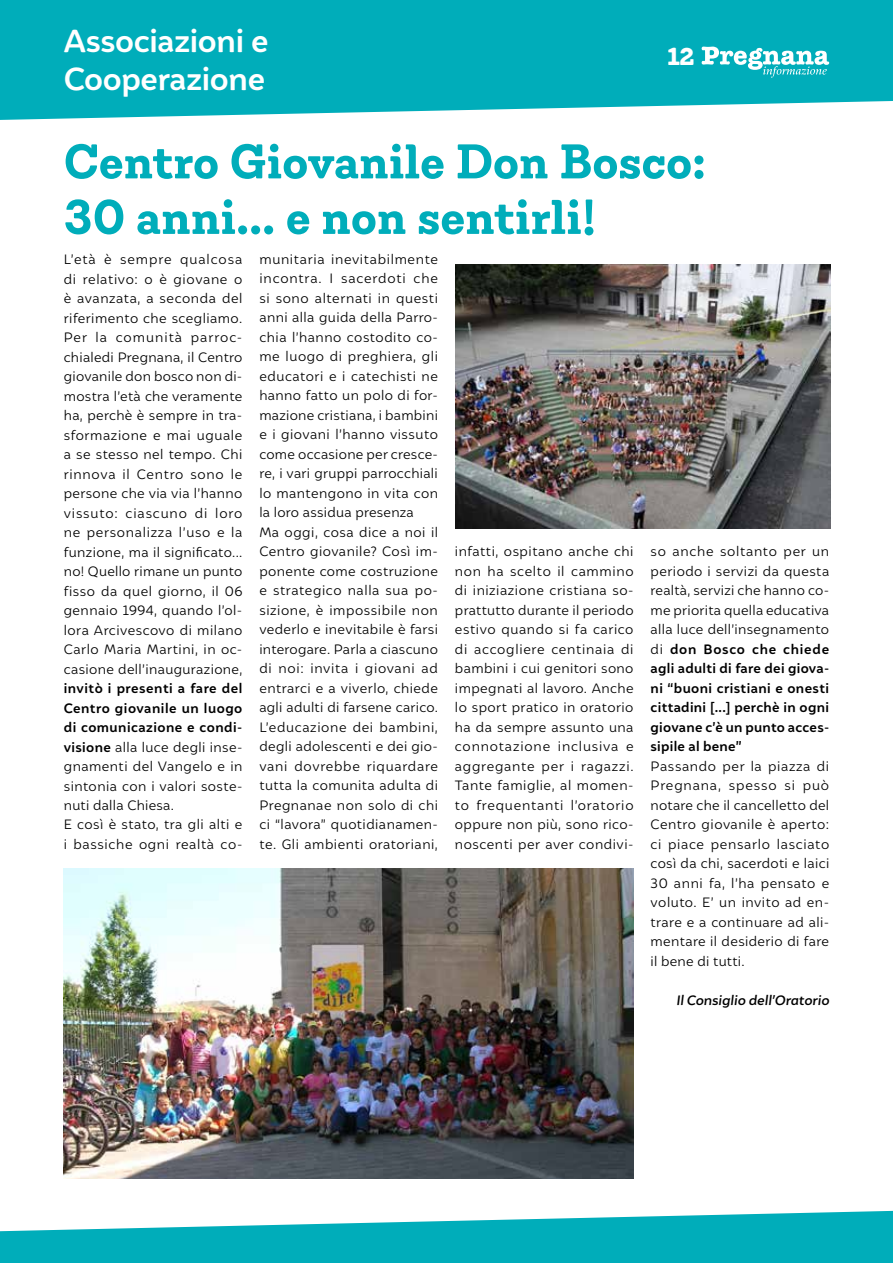
<style>
.page{position:relative;width:893px;height:1263px;background:#fff}
.page>*{position:absolute;margin:0;border:0;box-sizing:border-box;transform-origin:0 0}
.t1{font:700 54px/55.5px "Emy Slab";color:#00adba}
.t2{font:700 31.5px/37.8px "Igna Sans";letter-spacing:-.01em;color:#fff}
.t3{font:900 27px "Emy Slab";color:#fff}
.t4{font:300 13.5px/19.5px "Igna Sans";letter-spacing:.03em;color:#000;text-align:justify}
.t5{font:700 13.5px/19.5px "Igna Sans";letter-spacing:.02em;color:#000;text-align:justify}
.t6{font:italic 700 13.5px "Igna Sans";color:#000}
.s1{font-weight:700}
.s2{font-weight:300}
</style>
<div class="page">
<svg style="left:0;top:0;width:893px;height:120px;background:#15b3bf"></svg>
<svg style="left:702px;top:47px;width:127px;height:31px"></svg>
<svg style="left:0;top:1211px;width:893px;height:52px;fill:#00adba"></svg>
<img style="left:64px;top:868px;width:569px;height:311px">
<img style="left:456px;top:264px;width:374px;height:264px">
<h2 class="t2" style="left:64px;top:21px;width:206px">Associazioni e<br>Cooperazione</h2>
<h3 class="t3" style="left:667px;top:40px;width:29px">12</h3>
<h1 class="t1" style="left:64px;top:133px;width:644px">Centro Giovanile Don Bosco:<br>30 anni... e non sentirli!</h1>
<p class="t4" style="left:64px;top:249px;width:180px">L’età è sempre qualcosa di relativo: o è giovane o è avanzata, a seconda del riferimento che scegliamo.<br>Per la comunità parroc&shy;chialedi Pregnana, il Centro giovanile don bosco non di&shy;mostra l’età che veramente ha, perchè è sempre in tra&shy;sformazione e mai uguale a se stesso nel tempo. Chi rinnova il Centro sono le persone che via via l’hanno vissuto: ciascuno di loro ne personalizza l’uso e la funzione, ma il significato... no! Quello rimane un punto fisso da quel giorno, il 06 gennaio 1994, quando l’ol&shy;lora Arcivescovo di milano Carlo Maria Martini, in oc&shy;casione dell’inaugurazione,</p>
<p class="t4" style="left:64px;top:678px;width:180px;text-align:left"><span class="s1">invitò i presenti a fare del<br>Centro giovanile un luogo di comunicazione e condi&shy;visione</span> alla luce degli inse&shy;gnamenti del Vangelo e in sintonia con i valori soste&shy;nuti dalla Chiesa.<br>E così è stato, tra gli alti e i bassiche ogni realtà co-</p>
<p class="t4" style="left:259px;top:249px;width:180px;text-align:left">munitaria inevitabilmente incontra. I sacerdoti che si sono alternati in questi anni alla guida della Parro&shy;chia l’hanno costodito co&shy;me luogo di preghiera, gli educatori e i catechisti ne hanno fatto un polo di for&shy;mazione cristiana, i bambini e i giovani l’hanno vissuto come occasione per cresce&shy;re, i vari gruppi parrocchiali lo mantengono in vita con la loro assidua presenza<br>Ma oggi, cosa dice a noi il<br>Centro giovanile? Così im&shy;ponente come costruzione e strategico nalla sua po&shy;sizione, è impossibile non vederlo e inevitabile è farsi interogare. Parla a ciascuno di noi: invita i giovani ad entrarci e a viverlo, chiede agli adulti di farsene carico.<br>L’educazione dei bambini, degli adolescenti e dei gio&shy;vani dovrebbe riquardare tutta la comunita adulta di<br>Pregnanae non solo di chi ci “lavora” quotidianamen&shy;te. Gli ambienti oratoriani,</p>
<p class="t4" style="left:455px;top:541px;width:180px">infatti, ospitano anche chi non ha scelto il cammino di iniziazione cristiana so&shy;prattutto durante il periodo estivo quando si fa carico di accogliere centinaia di bambini i cui genitori sono impegnati al lavoro. Anche lo sport pratico in oratorio ha da sempre assunto una connotazione inclusiva e aggregante per i ragazzi.<br>Tante famiglie, al momen&shy;to frequentanti l’oratorio oppure non più, sono rico&shy;noscenti per aver condivi-</p>
<p class="t5" style="left:651px;top:541px;width:180px"><span class="s2">so anche soltanto per un periodo i servizi da questa realtà, servizi che hanno co&shy;me priorita quella educativa alla luce dell’insegnamento di</span> don Bosco che chiede agli adulti di fare dei giova&shy;ni “buoni cristiani e onesti cittadini [...] perchè in ogni giovane c’è un punto acces&shy;sipile al bene”</p>
<p class="t4" style="left:651px;top:756px;width:180px">Passando per la piazza di Pregnana, spesso si può notare che il cancelletto del Centro giovanile è aperto: ci piace pensarlo lasciato così da chi, sacerdoti e laici 30 anni fa, l’ha pensato e voluto. E’ un invito ad en&shy;trare e a continuare ad ali&shy;mentare il desiderio di fare il bene di tutti.</p>
<p class="t6" style="left:676px;top:991px;width:155px">Il Consiglio dell’Oratorio</p>
</div>
